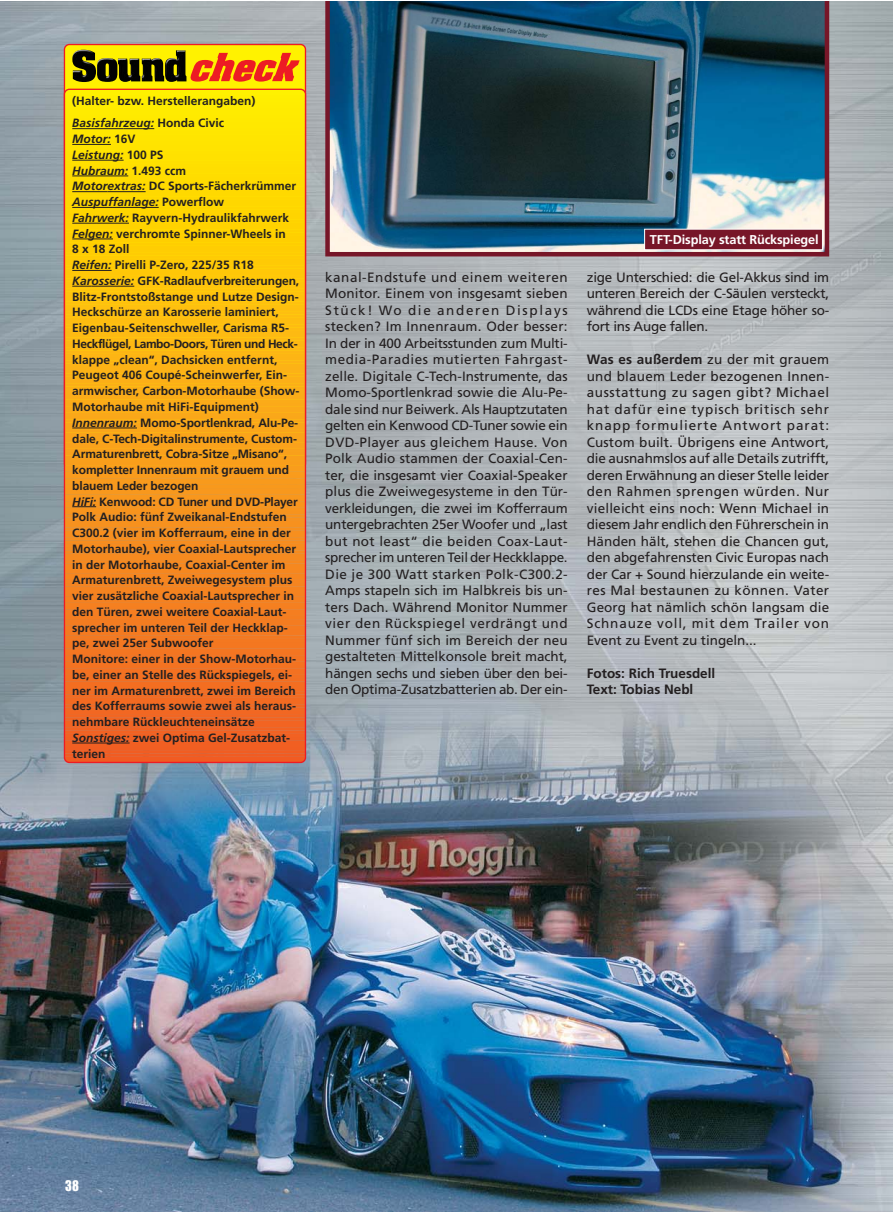
<style>
.page{position:relative;width:893px;height:1212px;background:#fff}
.page>*{position:absolute;margin:0;border:0;box-sizing:border-box;transform-origin:0 0}
.t1{font:13.5px/16.5px "Frutiger";letter-spacing:-.015em;color:#231f20;text-align:justify}
.t2{font:700 13.5px/16.5px "Frutiger";color:#231f20}
.t3{font:13.5px "Impact";color:#fff;scale:.95 1}
.t4{font:700 12.75px "Frutiger";letter-spacing:-.01em;color:#fff}
.t5{font:700 12px/15.8px "Frutiger";color:#231f20}
.s1{font-style:italic}
.s2{font-weight:700}
</style>
<div class="page">
<img style="left:0;top:1px;width:893px;height:1211px">
<img style="left:325px;top:1px;width:504px;height:255px">
<svg style="left:64px;top:44px;width:242px;height:45px;background:#d0b405"></svg>
<svg style="left:64px;top:89px;width:242px;height:674px;background:#f8a415"></svg>
<hr style="left:72px;top:128px;width:52px;height:1px;background:#231f20">
<hr style="left:124px;top:128px;width:30px;height:1px;background:#231f20">
<hr style="left:72px;top:144px;width:39px;height:1px;background:#231f20">
<hr style="left:72px;top:160px;width:52px;height:1px;background:#231f20">
<hr style="left:72px;top:176px;width:56px;height:1px;background:#231f20">
<hr style="left:72px;top:191px;width:36px;height:1px;background:#231f20">
<hr style="left:108px;top:191px;width:38px;height:1px;background:#231f20">
<hr style="left:72px;top:207px;width:41px;height:1px;background:#231f20">
<hr style="left:113px;top:207px;width:46px;height:1px;background:#231f20">
<svg style="left:72px;top:223px;width:25px;height:1px"></svg>
<hr style="left:97px;top:223px;width:32px;height:1px;background:#231f20">
<hr style="left:72px;top:239px;width:41px;height:1px;background:#231f20">
<hr style="left:72px;top:270px;width:40px;height:1px;background:#231f20">
<svg style="left:72px;top:286px;width:20px;height:1px"></svg>
<hr style="left:92px;top:286px;width:42px;height:1px;background:#231f20">
<hr style="left:72px;top:428px;width:65px;height:1px;background:#231f20">
<svg style="left:72px;top:506px;width:24px;height:1px"></svg>
<hr style="left:72px;top:743px;width:58px;height:1px;background:#231f20">
<img style="left:118px;top:49px;width:69px;height:33px">
<svg style="left:189px;top:53px;width:111px;height:29px;background:#f57d13"></svg>
<div style="left:645px;top:229px;width:177px;height:21px;background:#771628"></div>
<div style="left:644px;top:229px;width:179px;height:21px;border:1px solid #fff"></div>
<p class="t5" style="left:72px;top:91px;width:185px;line-height:22.2px">(Halter- bzw. Herstellerangaben)<br><span class="s1">Basisfahrzeug:</span> Honda Civic</p>
<p class="t5" style="left:72px;top:132px;width:229px"><span class="s1">Motor:</span> 16V<br><span class="s1">Leistung:</span> 100 PS<br><span class="s1">Hubraum:</span> 1.493 ccm<br><span class="s1">Motorextras:</span> DC Sports-Fächerkrümmer <span class="s1">Auspuffanlage:</span> Powerflow<br><span class="s1">Fahrwerk:</span> Rayvern-Hydraulikfahrwerk <span class="s1">Felgen:</span> verchromte Spinner-Wheels in<br>8 x 18 Zoll<br><span class="s1">Reifen:</span> Pirelli P-Zero, 225/35 R18<br><span class="s1">Karosserie:</span> GFK-Radlaufverbreiterungen, Blitz-Frontstoßstange und Lutze Design-Heckschürze an Karosserie laminiert, Eigenbau-Seitenschweller, Carisma R5- Heckflügel, Lambo-Doors, Türen und Heck&shy;klappe „clean“, Dachsicken entfernt, Peugeot 406 Coupé-Scheinwerfer, Ein&shy;armwischer, Carbon-Motorhaube (Show-Motorhaube mit HiFi-Equipment)<br><span class="s1">Innenraum:</span> Momo-Sportlenkrad, Alu-Pe&shy;dale, C-Tech-Digitalinstrumente, Custom-Armaturenbrett, Cobra-Sitze „Misano“, kompletter Innenraum mit grauem und blauem Leder bezogen<br><span class="s1">HiFi:</span> Kenwood: CD Tuner und DVD-Player Polk Audio: fünf Zweikanal-Endstufen C300.2 (vier im Kofferraum, eine in der Motorhaube), vier Coaxial-Lautsprecher in der Motorhaube, Coaxial-Center im Armaturenbrett, Zweiwegesystem plus vier zusätzliche Coaxial-Lautsprecher in den Türen, zwei weitere Coaxial-Laut&shy;sprecher im unteren Teil der Heckklap&shy;pe, zwei 25er Subwoofer<br>Monitore: einer in der Show-Motorhau&shy;be, einer an Stelle des Rückspiegels, ei&shy;ner im Armaturenbrett, zwei im Bereich des Kofferraums sowie zwei als heraus&shy;nehmbare Rückleuchteneinsätze <span class="s1">Sonstiges:</span> zwei Optima Gel-Zusatzbat&shy;terien</p>
<p class="t4" style="left:650px;top:234px;width:170px">TFT-Display statt Rückspiegel</p>
<p class="t1" style="left:325px;top:270px;width:244px">kanal-Endstufe und einem weiteren Monitor. Einem von insgesamt sieben Stück! Wo die anderen Displays stecken? Im Innenraum. Oder besser:<br>In der in 400 Arbeitsstunden zum Multi&shy;media-Paradies mutierten Fahrgast&shy;zelle. Digitale C-Tech-Instrumente, das Momo-Sportlenkrad sowie die Alu-Pe&shy;dale sind nur Beiwerk. Als Hauptzutaten gelten ein Kenwood CD-Tuner sowie ein DVD-Player aus gleichem Hause. Von Polk Audio stammen der Coaxial-Cen&shy;ter, die insgesamt vier Coaxial-Speaker plus die Zweiwegesysteme in den Tür&shy;verkleidungen, die zwei im Kofferraum untergebrachten 25er Woofer und „last but not least“ die beiden Coax-Laut&shy;sprecher im unteren Teil der Heckklappe.<br>Die je 300 Watt starken Polk-C300.2- Amps stapeln sich im Halbkreis bis un&shy;ters Dach. Während Monitor Nummer vier den Rückspiegel verdrängt und Nummer fünf sich im Bereich der neu gestalteten Mittelkonsole breit macht, hängen sechs und sieben über den bei&shy;den Optima-Zusatzbatterien ab. Der ein-</p>
<p class="t1" style="left:587px;top:270px;width:244px">zige Unterschied: die Gel-Akkus sind im unteren Bereich der C-Säulen versteckt, während die LCDs eine Etage höher so&shy;fort ins Auge fallen.</p>
<p class="t1" style="left:587px;top:352px;width:244px"><span class="s2">Was es außerdem</span> zu der mit grauem und blauem Leder bezogenen Innen&shy;ausstattung zu sagen gibt? Michael hat dafür eine typisch britisch sehr knapp formulierte Antwort parat:<br>Custom built. Übrigens eine Antwort, die ausnahmslos auf alle Details zutrifft, deren Erwähnung an dieser Stelle leider den Rahmen sprengen würden. Nur vielleicht eins noch: Wenn Michael in diesem Jahr endlich den Führerschein in Händen hält, stehen die Chancen gut, den abgefahrensten Civic Europas nach der Car + Sound hierzulande ein weite&shy;res Mal bestaunen zu können. Vater Georg hat nämlich schön langsam die Schnauze voll, mit dem Trailer von Event zu Event zu tingeln...</p>
<p class="t2" style="left:587px;top:666px;width:130px">Fotos: Rich Truesdell<br>Text: Tobias Nebl</p>
<p class="t3" style="left:65px;top:1182px;width:16px">38</p>
</div>
